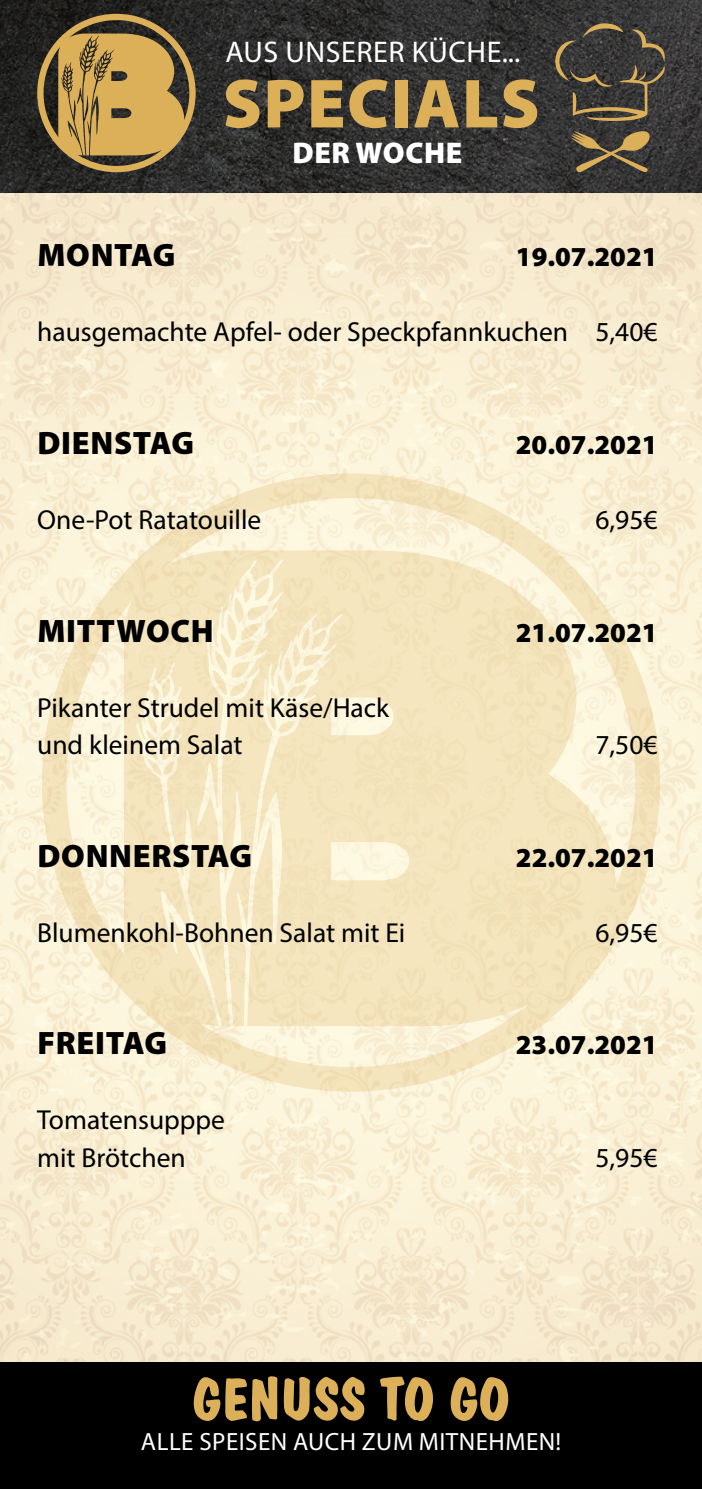
<style>
.page{position:relative;width:702px;height:1489px;background:#fff}
.page>*{position:absolute;margin:0;border:0;box-sizing:border-box;transform-origin:0 0}
.t1{font:900 70px "Myriad Pro";letter-spacing:.02em;color:#dbb059}
.t2{font:900 32.5px "Myriad Pro";letter-spacing:.02em;color:#000}
.t3{font:30px "Myriad Pro";letter-spacing:.02em;color:#fff}
.t4{font:900 30px "Myriad Pro";letter-spacing:.02em;color:#fff}
.t5{font:27.5px/37.5px "Myriad Pro";color:#000}
.t6{font:900 27.5px "Myriad Pro";color:#000}
.t7{font:25px "Myriad Pro";letter-spacing:.02em;color:#fff}
</style>
<div class="page">
<img style="left:0;top:192px;width:702px;height:1169px">
<img style="left:0;top:0;width:702px;height:192px">
<div style="left:0;top:1361px;width:702px;height:127px;background:#000"></div>
<svg style="left:194px;top:1376px;width:314px;height:45px"></svg>
<svg style="left:553px;top:23px;width:115px;height:98px;background:#4c463b"></svg>
<svg style="left:570px;top:129px;width:82px;height:44px;background:#63573f"></svg>
<svg style="left:37px;top:14px;width:159px;height:158px;background:#927843"></svg>
<svg style="left:42px;top:473px;width:618px;height:618px;background:#f6e9c7"></svg>
<p class="t3" style="left:225px;top:34px;width:296px">AUS UNSERER KÜCHE...</p>
<h1 class="t1" style="left:223px;top:57px;width:318px">SPECIALS</h1>
<p class="t4" style="left:292px;top:133px;width:171px">DER WOCHE</p>
<p class="t2" style="left:38px;top:234px;width:139px">MONTAG</p>
<p class="t6" style="left:516px;top:239px;width:143px">19.07.2021</p>
<p class="t5" style="left:37px;top:313px;width:622px">hausgemachte Apfel- oder Speckpfannkuchen 5,40€</p>
<p class="t2" style="left:38px;top:421px;width:158px">DIENSTAG</p>
<p class="t6" style="left:516px;top:426px;width:143px">20.07.2021</p>
<p class="t5" style="left:37px;top:500px;width:226px">One-Pot Ratatouille</p>
<p class="t5" style="left:595px;top:500px;width:64px">6,95€</p>
<p class="t2" style="left:38px;top:609px;width:178px">MITTWOCH</p>
<p class="t6" style="left:516px;top:614px;width:143px">21.07.2021</p>
<p class="t5" style="left:37px;top:688px;width:353px">Pikanter Strudel mit Käse/Hack und kleinem Salat</p>
<p class="t5" style="left:595px;top:725px;width:64px">7,50€</p>
<p class="t2" style="left:38px;top:834px;width:216px">DONNERSTAG</p>
<p class="t6" style="left:516px;top:839px;width:143px">22.07.2021</p>
<p class="t5" style="left:37px;top:913px;width:369px">Blumenkohl-Bohnen Salat mit Ei</p>
<p class="t5" style="left:595px;top:913px;width:64px">6,95€</p>
<p class="t2" style="left:38px;top:1021px;width:131px">FREITAG</p>
<p class="t6" style="left:516px;top:1026px;width:143px">23.07.2021</p>
<p class="t5" style="left:37px;top:1100px;width:189px">Tomatensupppe mit Brötchen</p>
<p class="t5" style="left:595px;top:1138px;width:64px">5,95€</p>
<p class="t7" style="left:141px;top:1425px;width:422px">ALLE SPEISEN AUCH ZUM MITNEHMEN!</p>
</div>
